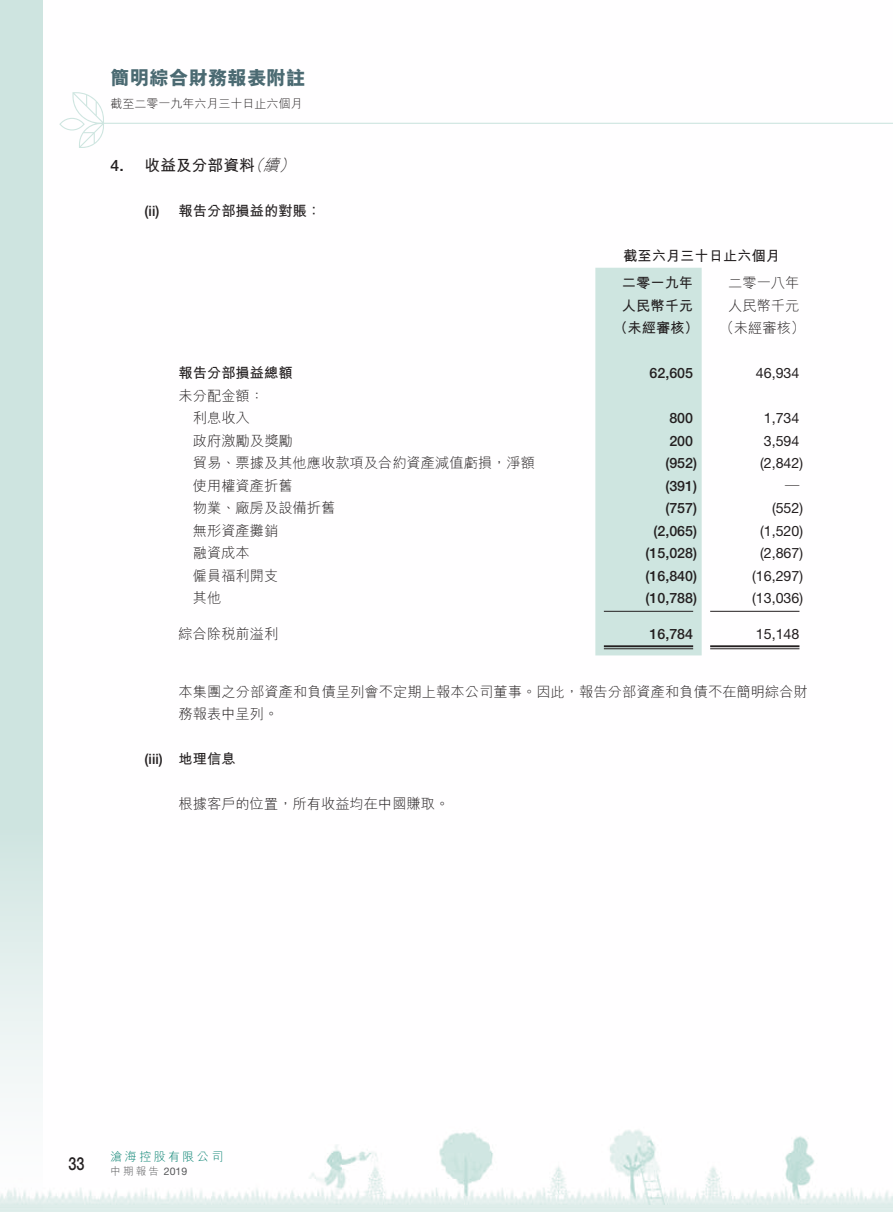
<style>
.page{position:relative;width:893px;height:1212px;background:#fff}
.page>*{position:absolute;margin:0;border:0;box-sizing:border-box;transform-origin:0 0}
.t1{font:800 19.5px "M Hei HK";color:#4b6a72}
.t2{font:500 18px "Helvetica Neue LT Std";color:#231f20;scale:.8 1}
.t3{font:700 15.75px "M Hei HK";color:#231f20}
.t4{font:italic 300 15.75px "M Hei HK";color:#231f20}
.t5{font:500 15.75px "Helvetica Neue LT Std";color:#231f20}
.t6{font:300 14.25px/22.5px "M Hei HK";color:#231f20}
.t7{font:500 14.25px "Helvetica Neue LT Std";color:#231f20}
.t8{font:14.25px "Helvetica Neue LT Std";color:#231f20}
.t9{font:700 14.25px "M Hei HK";color:#231f20}
.t10{font:300 12px "M Hei HK";color:#231f20}
.t11{font:300 12px "M Hei HK";letter-spacing:.2em;color:#007f6e}
.t12{font:10.5px "Helvetica Neue LT Std";color:#57585a}
.t13{font:300 10.5px "M Hei HK";color:#57585a}
</style>
<div class="page">
<img style="left:43px;top:122px;width:850px;height:1090px">
<svg style="left:0;top:0;width:43px;height:1212px;background:#d6e8e5"></svg>
<hr style="left:102px;top:123px;width:791px;height:1px;background:#cee5e0">
<svg style="left:59px;top:92px;width:45px;height:56px"></svg>
<div style="left:595px;top:268px;width:107px;height:387px;background:#cee5e0"></div>
<hr style="left:604px;top:611px;width:89px;height:1px;background:#231f20">
<hr style="left:710px;top:611px;width:89px;height:1px;background:#231f20">
<hr style="left:604px;top:645px;width:89px;height:2px;background:#231f20">
<hr style="left:604px;top:648px;width:89px;height:1px;background:#231f20">
<hr style="left:710px;top:645px;width:89px;height:2px;background:#231f20">
<hr style="left:710px;top:648px;width:89px;height:1px;background:#231f20">
<h1 class="t1" style="left:111px;top:68px;width:196px">簡明綜合財務報表附註</h1>
<p class="t10" style="left:111px;top:97px;width:193px">截至二零一九年六月三十日止六個月</p>
<p class="t5" style="left:111px;top:156px;width:15px">4.</p>
<p class="t4" style="left:263px;top:158px;width:21px">續</p>
<p class="t4" style="left:247px;top:158px;width:21px">（</p>
<p class="t4" style="left:279px;top:158px;width:21px">(</p>
<p class="t3" style="left:145px;top:154px;width:112px">收益及分部資料</p>
<p class="t7" style="left:145px;top:203px;width:16px">i i( )</p>
<p class="t9" style="left:179px;top:201px;width:144px">報告分部損益的對賬：</p>
<p class="t9" style="left:179px;top:363px;width:115px">報告分部損益總額</p>
<p class="t6" style="left:179px;top:384px;width:87px">未分配金額：</p>
<p class="t6" style="left:193px;top:407px;width:58px">利息收入</p>
<p class="t6" style="left:193px;top:429px;width:101px">政府激勵及獎勵</p>
<p class="t6" style="left:193px;top:452px;width:343px">貿易、票據及其他應收款項及合約資產減值虧損，淨額</p>
<p class="t6" style="left:193px;top:474px;width:101px">使用權資產折舊</p>
<p class="t6" style="left:193px;top:497px;width:144px">物業、廠房及設備折舊</p>
<p class="t6" style="left:193px;top:519px;width:87px">無形資產攤銷</p>
<p class="t6" style="left:193px;top:542px;width:58px">融資成本</p>
<p class="t6" style="left:193px;top:564px;width:87px">僱員福利開支</p>
<p class="t6" style="left:193px;top:587px;width:30px">其他</p>
<p class="t6" style="left:179px;top:622px;width:101px">綜合除稅前溢利</p>
<p class="t9" style="left:623px;top:246px;width:158px">截至六月三十日止六個月</p>
<p class="t6" style="left:728px;top:272px;width:73px">二零一八年</p>
<p class="t9" style="left:622px;top:273px;width:73px">二零一九年</p>
<p class="t9" style="left:622px;top:295px;width:73px">人民幣千元</p>
<p class="t6" style="left:728px;top:294px;width:73px">人民幣千元</p>
<p class="t9" style="left:613px;top:318px;width:87px">（未經審核）</p>
<p class="t6" style="left:720px;top:317px;width:87px">（未經審核(</p>
<p class="t7" style="left:650px;top:365px;width:45px">62,605</p>
<p class="t8" style="left:756px;top:365px;width:45px">46,934</p>
<p class="t7" style="left:669px;top:410px;width:25px">800</p>
<p class="t8" style="left:764px;top:410px;width:37px">1,734</p>
<p class="t7" style="left:669px;top:432px;width:25px">200</p>
<p class="t8" style="left:764px;top:432px;width:37px">3,594</p>
<p class="t7" style="left:665px;top:455px;width:33px">)952(</p>
<p class="t8" style="left:760px;top:455px;width:45px">)2,842(</p>
<p class="t7" style="left:665px;top:477px;width:33px">)391(</p>
<p class="t6" style="left:785px;top:474px;width:16px">—</p>
<p class="t7" style="left:665px;top:500px;width:33px">)757(</p>
<p class="t8" style="left:772px;top:500px;width:33px">)552(</p>
<p class="t7" style="left:653px;top:522px;width:45px">)2,065(</p>
<p class="t8" style="left:760px;top:522px;width:45px">)1,520(</p>
<p class="t7" style="left:646px;top:545px;width:53px">)15,028(</p>
<p class="t8" style="left:760px;top:545px;width:45px">)2,867(</p>
<p class="t7" style="left:646px;top:567px;width:53px">)16,840(</p>
<p class="t8" style="left:752px;top:567px;width:52px">)16,297(</p>
<p class="t7" style="left:646px;top:590px;width:53px">)10,788(</p>
<p class="t8" style="left:752px;top:590px;width:52px">)13,036(</p>
<p class="t7" style="left:650px;top:625px;width:45px">16,784</p>
<p class="t8" style="left:756px;top:625px;width:45px">15,148</p>
<p class="t7" style="left:145px;top:751px;width:20px">(iii)</p>
<p class="t6" style="left:179px;top:680px;width:631px">本集團之分部資產和負債呈列會不定期上報本公司董事。因此，報告分部資產和負債不在簡明綜合財務報表中呈列。</p>
<p class="t9" style="left:179px;top:749px;width:58px">地理信息</p>
<p class="t6" style="left:179px;top:793px;width:272px">根據客戶的位置，所有收益均在中國賺取。</p>
<p class="t2" style="left:69px;top:1153px;width:22px">33</p>
<p class="t11" style="left:111px;top:1150px;width:114px">滄海控股有限公司</p>
<p class="t13" style="left:111px;top:1165px;width:50px">中期報告</p>
<p class="t12" style="left:164px;top:1164px;width:25px">2019</p>
</div>
